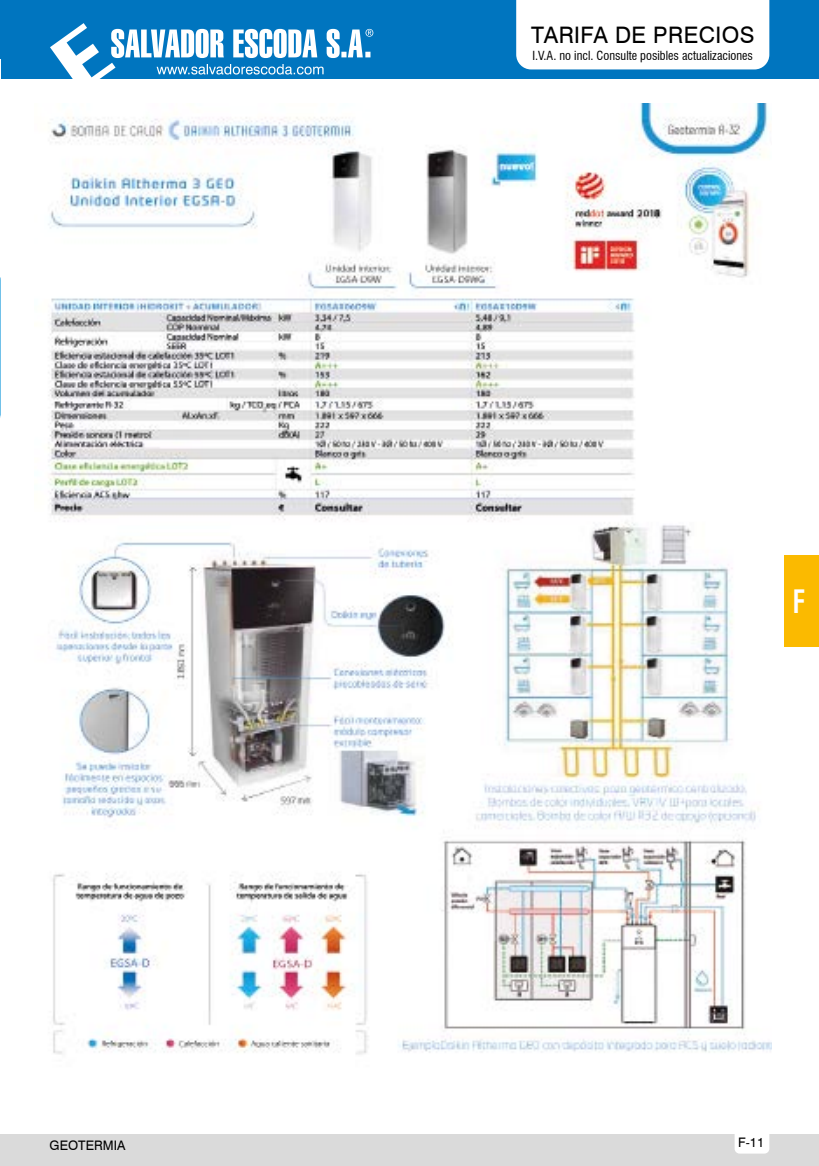
<style>
.page{position:relative;width:819px;height:1166px;background:#fff}
.page>*{position:absolute;margin:0;border:0;box-sizing:border-box;transform-origin:0 0}
.t1{font:700 condensed 31.5px "Swiss 721 BT";color:#fff;scale:.8 1}
.t2{font:22.75px "Swiss 721 BT";letter-spacing:.02em;color:#000}
.t3{font:13.12px "Swiss 721 BT";color:#000}
.t4{font:condensed 12.25px "Swiss 721 BT";color:#000}
</style>
<div class="page">
<div style="left:0;top:0;width:819px;height:79px;background:#0075bf"></div>
<svg style="left:50px;top:23px;width:323px;height:56px"></svg>
<div style="left:516px;top:0;width:253px;height:69px;background:#fff"></div>
<div style="left:0;top:1134px;width:819px;height:32px;background:#dadada"></div>
<svg style="left:734px;top:1134px;width:35px;height:19px"></svg>
<div style="left:784px;top:555px;width:35px;height:92px;background:#fbba00"></div>
<img style="left:48px;top:103px;width:723px;height:952px">
<img style="left:0;top:59px;width:1px;height:359px">
<h2 class="t2" style="left:531px;top:21px;width:225px">TARIFA DE PRECIOS</h2>
<p class="t4" style="left:532px;top:48px;width:222px">I.V.A. no incl. Consulte posibles actualizaciones</p>
<h1 class="t1" style="left:792px;top:582px;width:17px">F</h1>
<p class="t3" style="left:50px;top:1137px;width:77px">GEOTERMIA</p>
<p class="t3" style="left:738px;top:1134px;width:27px">F-11</p>
</div>
